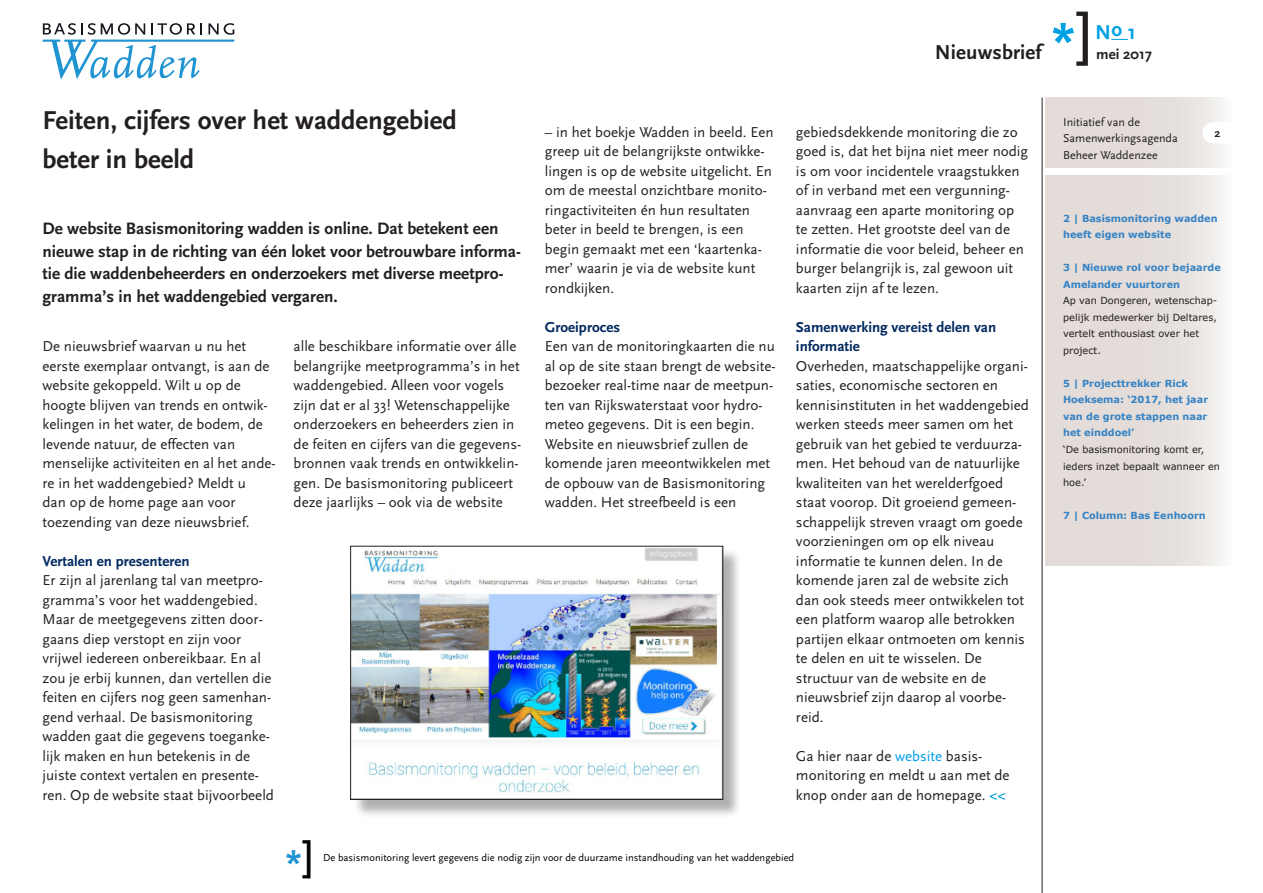
<style>
.page{position:relative;width:1263px;height:893px;background:#fff}
.page>*{position:absolute;margin:0;border:0;box-sizing:border-box;transform-origin:0 0}
.t1{font:700 60px "Arial";color:#00a1e3}
.t2{font:700 41.4px "Arial";color:#2094d2}
.Hoofdkop_1_18pt{font:700 27px/39px "Scala Sans";color:#231f20}
.t3{font:700 21px "Scala Sans";letter-spacing:.005em;color:#231f20}
.t4{font:700 21px "Scala Sans";color:#00a1e3}
.intro{font:700 17.25px/22.5px "Scala Sans";color:#231f20}
.plat{font:15px/19.5px "Scala Sans";color:#231f20}
.tussen{font:700 15px/19.5px "Scala Sans";color:#00285f}
.t5{font:700 15px "Scala Sans";color:#231f20}
.t6{font:12px "Scala Sans";color:#231f20}
.bijschrijft_8_12_bol{font:700 12px "Scala Sans";color:#231f20}
.t7{font:10.5px "Scala Sans";color:#000}
.inhoud_kopje{font:700 9.75px/16.5px "Verdana";color:#3683c4}
.inhoud_kopje-2{font:9.75px/16.5px "Verdana";color:#231f20}
.s1{color:#00a1e3}
.s2{font-weight:700;color:#00a1e3}
</style>
<div class="page">
<div style="left:1046px;top:98px;width:217px;height:70px;background:linear-gradient(to right,#dbd2cd,#f9f9f8)"></div>
<svg style="left:1111px;top:39px;width:17px;height:1px"></svg>
<hr style="left:1042px;top:98px;width:1px;height:795px;background:#231f20">
<svg style="left:43px;top:23px;width:191px;height:56px"></svg>
<svg style="left:1203px;top:122px;width:60px;height:21px"></svg>
<div style="left:1046px;top:176px;width:217px;height:390px;background:linear-gradient(to right,#dbd2cd,#f9f9f8)"></div>
<div style="left:353px;top:548px;width:388px;height:270px;background:#231f20;opacity:.35"></div>
<img style="left:352px;top:548px;width:369px;height:250px">
<div style="left:350px;top:546px;width:373px;height:254px;border:1px solid #231f20"></div>
<p class="t3" style="left:935px;top:40px;width:108px">Nieuwsbrief</p>
<p class="t1" style="left:1052px;top:6px;width:41px">*<sup>]</sup></p>
<p class="t4" style="left:1095px;top:21px;width:42px">No 1</p>
<p class="t5" style="left:1096px;top:46px;width:57px">mei 2017</p>
<p class="Hoofdkop_1_18pt" style="left:43px;top:101px;width:416px">Feiten, cijfers over het waddengebied beter in beeld</p>
<p class="t6" style="left:1063px;top:116px;width:78px">Initiatief van de</p>
<p class="t6" style="left:1063px;top:132px;width:116px">Samenwerkingsagenda</p>
<p class="t6" style="left:1063px;top:149px;width:96px">Beheer Waddenzee</p>
<p class="plat" style="left:545px;top:122px;width:230px">– in het boekje Wadden in beeld. Een greep uit de belangrijkste ontwikke&shy;lingen is op de website uitgelicht. En om de meestal onzichtbare monito&shy;ringactiviteiten én hun resultaten beter in beeld te brengen, is een begin gemaakt met een ‘kaartenka&shy;mer’ waarin je via de website kunt rondkijken.</p>
<p class="tussen" style="left:545px;top:317px;width:77px">Groeiproces</p>
<p class="plat" style="left:545px;top:337px;width:232px">Een van de monitoringkaarten die nu al op de site staan brengt de website&shy;bezoeker real-time naar de meetpun&shy;ten van Rijkswaterstaat voor hydro&shy;meteo gegevens. Dit is een begin.<br>Website en nieuwsbrief zullen de komende jaren meeontwikkelen met de opbouw van de Basismonitoring wadden. Het streefbeeld is een</p>
<p class="plat" style="left:796px;top:122px;width:223px">gebiedsdekkende monitoring die zo</p>
<p class="bijschrijft_8_12_bol" style="left:1214px;top:126px;width:7px">2</p>
<p class="plat" style="left:796px;top:142px;width:234px">goed is, dat het bijna niet meer nodig is om voor incidentele vraagstukken of in verband met een vergunning&shy;aanvraag een aparte monitoring op te zetten. Het grootste deel van de informatie die voor beleid, beheer en burger belangrijk is, zal gewoon uit kaarten zijn af te lezen.</p>
<p class="tussen" style="left:796px;top:317px;width:202px">Samenwerking vereist delen van informatie</p>
<p class="plat" style="left:796px;top:356px;width:234px">Overheden, maatschappelijke organi&shy;saties, economische sectoren en kennisinstituten in het waddengebied werken steeds meer samen om het gebruik van het gebied te verduurza&shy;men. Het behoud van de natuurlijke kwaliteiten van het werelderfgoed staat voorop. Dit groeiend gemeen&shy;schappelijk streven vraagt om goede voorzieningen om op elk niveau informatie te kunnen delen. In de komende jaren zal de website zich dan ook steeds meer ontwikkelen tot een platform waarop alle betrokken partijen elkaar ontmoeten om kennis te delen en uit te wisselen. De structuur van de website en de nieuwsbrief zijn daarop al voorbe&shy;reid.</p>
<p class="plat" style="left:796px;top:746px;width:215px">Ga hier naar de <span class="s1">website</span> basis&shy;monitoring en meldt u aan met de knop onder aan de homepage. <span class="s2">&lt;&lt;</span></p>
<p class="intro" style="left:43px;top:218px;width:480px">De website Basismonitoring wadden is online. Dat betekent een nieuwe stap in de richting van één loket voor betrouwbare informa&shy;tie die waddenbeheerders en onderzoekers met diverse meetpro&shy;gramma’s in het waddengebied vergaren.</p>
<p class="inhoud_kopje" style="left:1063px;top:210px;width:156px">2 | Basismonitoring wadden heeft eigen website</p>
<p class="inhoud_kopje" style="left:1063px;top:260px;width:159px">3 | Nieuwe rol voor bejaarde<br>Amelander vuurtoren</p>
<p class="inhoud_kopje-2" style="left:1063px;top:293px;width:156px">Ap van Dongeren, wetenschap&shy;pelijk medewerker bij Deltares, vertelt enthousiast over het project.</p>
<p class="inhoud_kopje" style="left:1063px;top:375px;width:147px">5 | Projecttrekker Rick<br>Hoeksema: ‘2017, het jaar van de grote stappen naar het einddoel’</p>
<p class="inhoud_kopje-2" style="left:1063px;top:441px;width:158px">‘De basismonitoring komt er, ieders inzet bepaalt wanneer en hoe.’</p>
<p class="inhoud_kopje" style="left:1063px;top:507px;width:144px">7 | Column: Bas Eenhoorn</p>
<p class="plat" style="left:43px;top:337px;width:235px">De nieuwsbrief waarvan u nu het eerste exemplaar ontvangt, is aan de website gekoppeld. Wilt u op de hoogte blijven van trends en ontwik&shy;kelingen in het water, de bodem, de levende natuur, de effecten van menselijke activiteiten en al het ande&shy;re in het waddengebied? Meldt u<br>dan op de home page aan voor toezending van deze nieuwsbrief.</p>
<p class="tussen" style="left:43px;top:551px;width:149px">Vertalen en presenteren</p>
<p class="plat" style="left:43px;top:571px;width:233px">Er zijn al jarenlang tal van meetpro&shy;gramma’s voor het waddengebied.<br>Maar de meetgegevens zitten door&shy;gaans diep verstopt en zijn voor vrijwel iedereen onbereikbaar. En al zou je erbij kunnen, dan vertellen die feiten en cijfers nog geen samenhan&shy;gend verhaal. De basismonitoring wadden gaat die gegevens toeganke&shy;lijk maken en hun betekenis in de juiste context vertalen en presente&shy;ren. Op de website staat bijvoorbeeld</p>
<p class="plat" style="left:294px;top:337px;width:229px">alle beschikbare informatie over álle belangrijke meetprogramma’s in het waddengebied. Alleen voor vogels zijn dat er al 33! Wetenschappelijke onderzoekers en beheerders zien in de feiten en cijfers van die gegevens&shy;bronnen vaak trends en ontwikkelin&shy;gen. De basismonitoring publiceert deze jaarlijks – ook via de website</p>
<h2 class="t2" style="left:286px;top:838px;width:29px">*<sup>]</sup></h2>
<p class="t7" style="left:323px;top:852px;width:473px">De basismonitoring levert gegevens die nodig zijn voor de duurzame instandhouding van het waddengebied</p>
</div>
